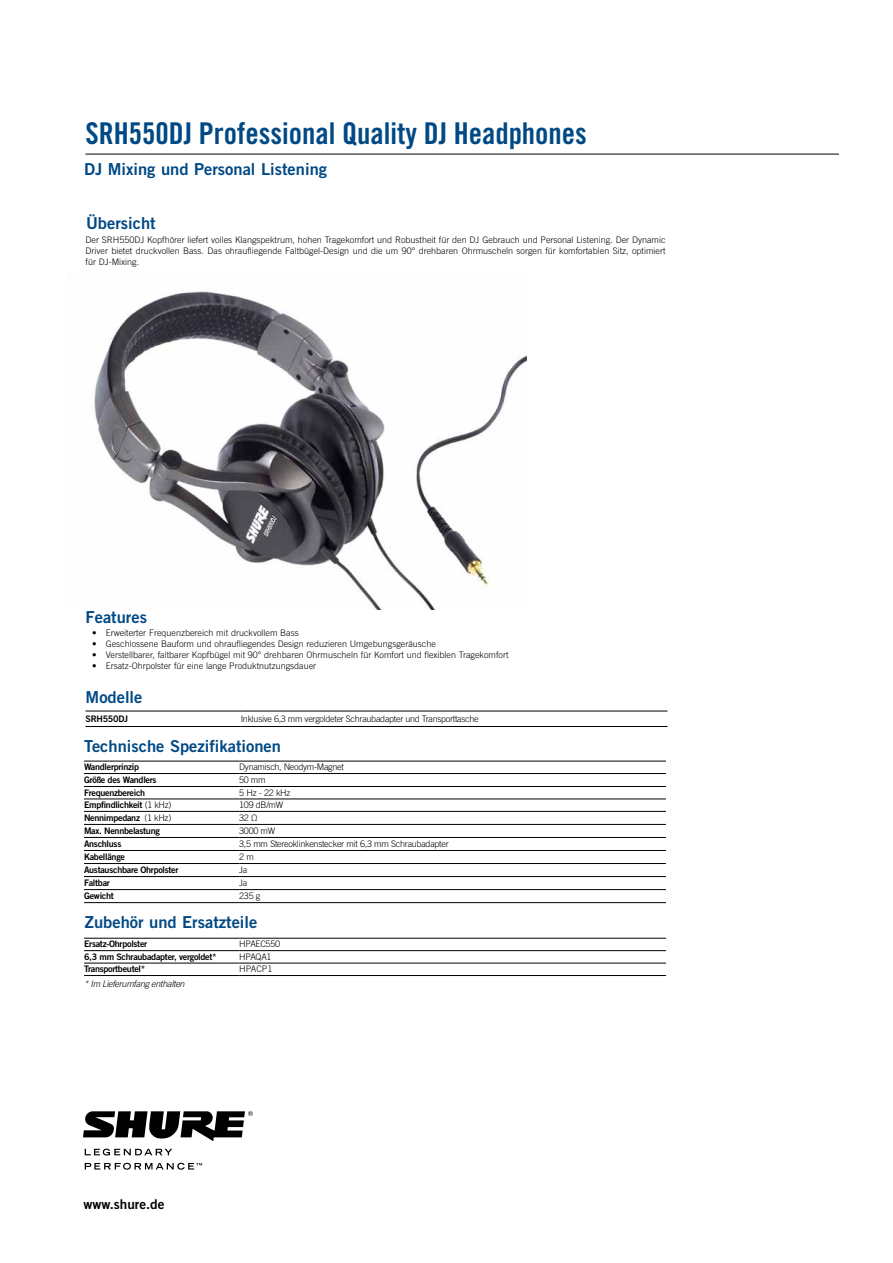
<style>
.page{position:relative;width:893px;height:1263px;background:#fff}
.page>*{position:absolute;margin:0;border:0;box-sizing:border-box;transform-origin:0 0}
.t1{font:30px "Trade Gothic LT Std Bd Cn 20";color:#004985}
.t2{font:16.5px "Trade Gothic LT Std Bd 2";color:#004985}
.t3{font:13.5px "Trade Gothic LT Std Bd 2";color:#000}
.t4{font:300 9px/10.8px "Trade Gothic LT Std";color:#000;text-align:justify}
.t5{font:9px "Trade Gothic LT Std Bd 2";letter-spacing:-.03em;color:#000}
.t6{font:300 9px "Trade Gothic LT Std";letter-spacing:-.03em;color:#000}
.t7{font:italic 300 9px "Trade Gothic LT Std";letter-spacing:-.03em;color:#000}
.s1{font-family:"Trade Gothic LT Std";font-weight:300}
</style>
<div class="page">
<hr style="left:86px;top:154px;width:753px;height:1px;background:#000">
<hr style="left:84px;top:799px;width:155px;height:1px;background:#000">
<hr style="left:239px;top:799px;width:427px;height:1px;background:#000">
<hr style="left:84px;top:811px;width:155px;height:1px;background:#000">
<hr style="left:84px;top:824px;width:155px;height:1px;background:#000">
<hr style="left:84px;top:786px;width:155px;height:1px;background:#000">
<hr style="left:239px;top:786px;width:427px;height:1px;background:#000">
<hr style="left:84px;top:761px;width:155px;height:1px;background:#000">
<hr style="left:239px;top:761px;width:427px;height:1px;background:#000">
<hr style="left:84px;top:773px;width:155px;height:1px;background:#000">
<hr style="left:239px;top:773px;width:427px;height:1px;background:#000">
<hr style="left:239px;top:811px;width:427px;height:1px;background:#000">
<hr style="left:239px;top:824px;width:427px;height:1px;background:#000">
<hr style="left:84px;top:837px;width:155px;height:1px;background:#000">
<hr style="left:239px;top:837px;width:427px;height:1px;background:#000">
<hr style="left:84px;top:850px;width:155px;height:1px;background:#000">
<hr style="left:239px;top:850px;width:427px;height:1px;background:#000">
<hr style="left:84px;top:863px;width:155px;height:1px;background:#000">
<hr style="left:239px;top:863px;width:427px;height:1px;background:#000">
<hr style="left:84px;top:876px;width:155px;height:1px;background:#000">
<hr style="left:239px;top:876px;width:427px;height:1px;background:#000">
<hr style="left:84px;top:889px;width:155px;height:1px;background:#000">
<hr style="left:84px;top:902px;width:155px;height:1px;background:#000">
<hr style="left:239px;top:889px;width:427px;height:1px;background:#000">
<hr style="left:239px;top:902px;width:427px;height:1px;background:#000">
<hr style="left:86px;top:726px;width:155px;height:1px;background:#000">
<hr style="left:241px;top:726px;width:426px;height:1px;background:#000">
<hr style="left:86px;top:711px;width:155px;height:1px;background:#000">
<hr style="left:241px;top:711px;width:426px;height:1px;background:#000">
<hr style="left:84px;top:963px;width:155px;height:1px;background:#000">
<hr style="left:239px;top:963px;width:427px;height:1px;background:#000">
<hr style="left:84px;top:950px;width:155px;height:1px;background:#000">
<hr style="left:239px;top:950px;width:427px;height:1px;background:#000">
<hr style="left:84px;top:975px;width:155px;height:1px;background:#000">
<hr style="left:239px;top:975px;width:427px;height:1px;background:#000">
<hr style="left:84px;top:938px;width:155px;height:1px;background:#000">
<hr style="left:239px;top:938px;width:427px;height:1px;background:#000">
<svg style="left:83px;top:1111px;width:170px;height:30px"></svg>
<svg style="left:85px;top:1148px;width:87px;height:7px"></svg>
<svg style="left:85px;top:1163px;width:117px;height:7px"></svg>
<img style="left:94px;top:291px;width:433px;height:318px">
<h1 class="t1" style="left:86px;top:115px;width:503px">SRH550DJ Professional Quality DJ Headphones</h1>
<h2 class="t2" style="left:84px;top:159px;width:245px">DJ Mixing und Personal Listening</h2>
<h2 class="t2" style="left:86px;top:213px;width:71px">Übersicht</h2>
<p class="t4" style="left:86px;top:234px;width:582px">Der SRH550DJ Kopfhörer liefert volles Klangspektrum, hohen Tragekomfort und Robustheit für den DJ Gebrauch und Personal Listening. Der Dynamic Driver bietet druckvollen Bass. Das ohraufliegende Faltbügel-Design und die um 90° drehbaren Ohrmuscheln sorgen für komfortablen Sitz, optimiert für DJ-Mixing.</p>
<h2 class="t2" style="left:86px;top:607px;width:63px">Features</h2>
<p class="t4" style="left:92px;top:627px;width:208px">• Erweiterter Frequenzbereich mit druckvollem Bass</p>
<p class="t4" style="left:92px;top:638px;width:345px">• Geschlossene Bauform und ohraufliegendes Design reduzieren Umgebungsgeräusche</p>
<p class="t4" style="left:92px;top:649px;width:418px">• Verstellbarer, faltbarer Kopfbügel mit 90° drehbaren Ohrmuscheln für Komfort und flexiblen Tragekomfort</p>
<p class="t4" style="left:92px;top:660px;width:226px">• Ersatz-Ohrpolster für eine lange Produktnutzungsdauer</p>
<h2 class="t2" style="left:86px;top:687px;width:58px">Modelle</h2>
<p class="t5" style="left:86px;top:713px;width:44px">SRH550DJ</p>
<p class="t6" style="left:241px;top:713px;width:239px">Inklusive 6,3 mm vergoldeter Schraubadapter und Transporttasche</p>
<h2 class="t2" style="left:84px;top:735px;width:198px">Technische Spezifikationen</h2>
<p class="t5" style="left:84px;top:761px;width:57px">Wandlerprinzip</p>
<p class="t6" style="left:239px;top:762px;width:106px">Dynamisch, Neodym-Magnet</p>
<p class="t5" style="left:84px;top:774px;width:74px">Größe des Wandlers</p>
<p class="t4" style="left:239px;top:774px;width:28px">50 mm</p>
<p class="t5" style="left:84px;top:787px;width:63px">Frequenzbereich</p>
<p class="t4" style="left:239px;top:787px;width:53px">5 Hz - 22 kHz</p>
<p class="t5" style="left:84px;top:799px;width:89px">Empfindlichkeit <span class="s1">(1 kHz)</span></p>
<p class="t4" style="left:239px;top:799px;width:46px">109 dB/mW</p>
<p class="t5" style="left:84px;top:812px;width:89px">Nennimpedanz <span class="s1">(1 kHz)</span></p>
<p class="t4" style="left:239px;top:812px;width:20px">32 Ω</p>
<p class="t5" style="left:84px;top:825px;width:77px">Max. Nennbelastung</p>
<p class="t4" style="left:239px;top:825px;width:38px">3000 mW</p>
<p class="t5" style="left:84px;top:838px;width:39px">Anschluss</p>
<p class="t6" style="left:239px;top:838px;width:211px">3,5 mm Stereoklinkenstecker mit 6,3 mm Schraubadapter</p>
<p class="t5" style="left:84px;top:851px;width:43px">Kabellänge</p>
<p class="t4" style="left:239px;top:851px;width:16px">2 m</p>
<p class="t5" style="left:84px;top:864px;width:96px">Austauschbare Ohrpolster</p>
<p class="t4" style="left:239px;top:864px;width:10px">Ja</p>
<p class="t5" style="left:84px;top:877px;width:27px">Faltbar</p>
<p class="t4" style="left:239px;top:877px;width:10px">Ja</p>
<p class="t5" style="left:84px;top:890px;width:31px">Gewicht</p>
<p class="t4" style="left:239px;top:890px;width:23px">235 g</p>
<h2 class="t2" style="left:85px;top:912px;width:174px">Zubehör und Ersatzteile</h2>
<p class="t5" style="left:84px;top:938px;width:65px">Ersatz-Ohrpolster</p>
<p class="t6" style="left:239px;top:939px;width:42px">HPAEC550</p>
<p class="t5" style="left:84px;top:951px;width:134px">6,3 mm Schraubadapter, vergoldet*</p>
<p class="t4" style="left:239px;top:951px;width:34px">HPAQA1</p>
<p class="t5" style="left:84px;top:963px;width:63px">Transportbeutel*</p>
<p class="t4" style="left:239px;top:963px;width:35px">HPACP1</p>
<p class="t7" style="left:84px;top:978px;width:102px">* Im Lieferumfang enthalten</p>
<h3 class="t3" style="left:83px;top:1196px;width:83px">www.shure.de</h3>
</div>
